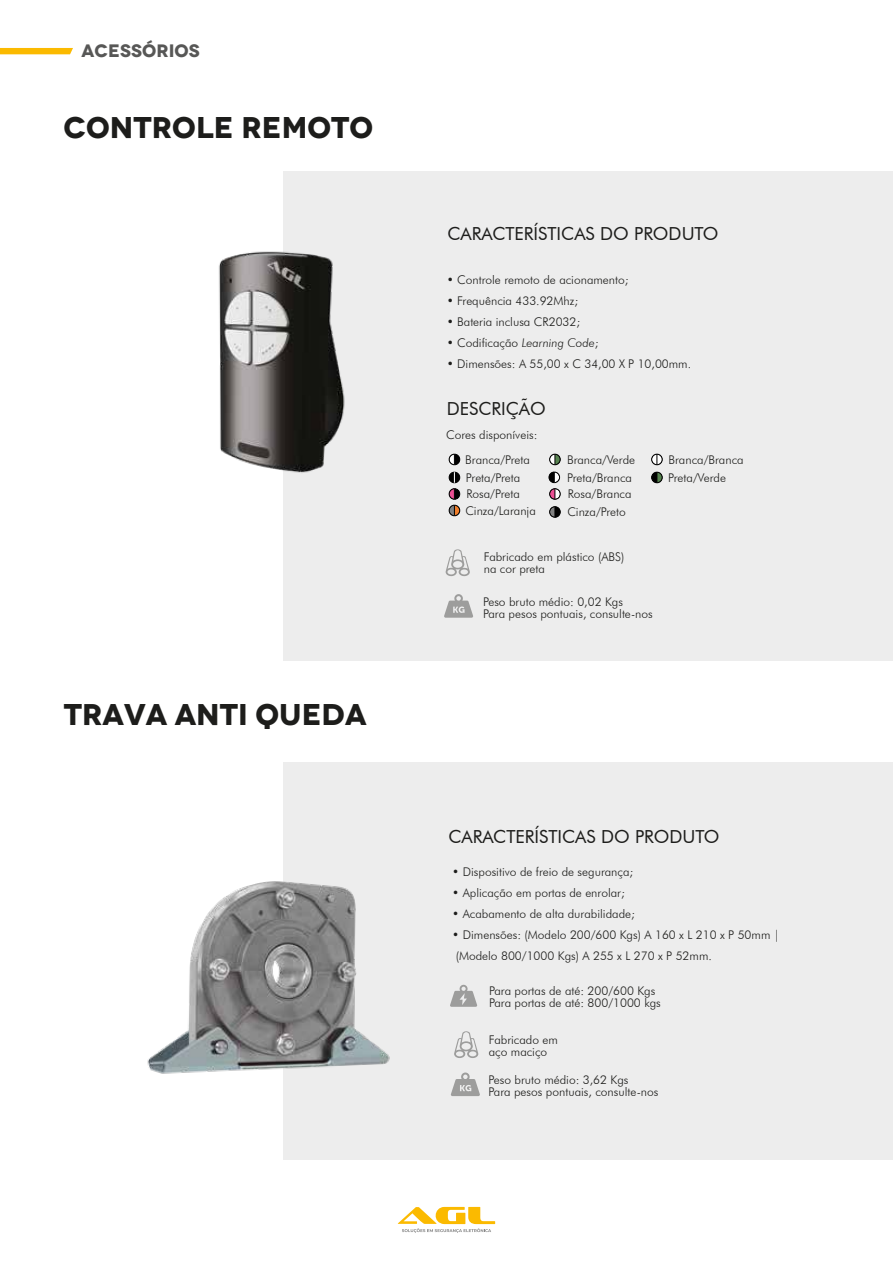
<style>
.page{position:relative;width:893px;height:1263px;background:#fff}
.page>*{position:absolute;margin:0;border:0;box-sizing:border-box;transform-origin:0 0}
.t1{font:700 expanded 30px "Novecento";color:#1d1d1b}
.t2{font:18px "Futura BT";color:#1d1d1b}
.t3{font:700 expanded 18px "Novecento";color:#575756}
.t4{font:300 12px/12px "Futura BT";color:#1d1d1b}
.s1{font-style:italic}
</style>
<div class="page">
<div style="left:284px;top:172px;width:609px;height:489px;background:#ededed"></div>
<img style="left:218px;top:241px;width:127px;height:243px">
<svg style="left:444px;top:594px;width:29px;height:24px"></svg>
<svg style="left:449px;top:454px;width:11px;height:11px"></svg>
<svg style="left:549px;top:454px;width:12px;height:11px"></svg>
<svg style="left:651px;top:454px;width:12px;height:11px"></svg>
<svg style="left:651px;top:472px;width:12px;height:11px"></svg>
<svg style="left:449px;top:472px;width:11px;height:44px"></svg>
<svg style="left:549px;top:506px;width:12px;height:12px"></svg>
<svg style="left:549px;top:472px;width:12px;height:28px"></svg>
<svg style="left:446px;top:549px;width:24px;height:27px"></svg>
<div style="left:283px;top:762px;width:610px;height:398px;background:#ededed"></div>
<svg style="left:454px;top:1031px;width:24px;height:27px"></svg>
<svg style="left:451px;top:1072px;width:29px;height:24px"></svg>
<img style="left:147px;top:881px;width:243px;height:193px">
<svg style="left:450px;top:985px;width:27px;height:22px"></svg>
<svg style="left:0;top:48px;width:73px;height:6px"></svg>
<svg style="left:398px;top:1207px;width:97px;height:26px"></svg>
<h2 class="t3" style="left:82px;top:40px;width:120px">ACESSÓRIOS</h2>
<h1 class="t1" style="left:63px;top:109px;width:312px">CONTROLE REMOTO</h1>
<h1 class="t1" style="left:64px;top:696px;width:304px">TRAVA ANTI QUEDA</h1>
<h2 class="t2" style="left:447px;top:223px;width:272px">CARACTERÍSTICAS DO PRODUTO</h2>
<p class="t4" style="left:447px;top:274px;width:183px">• Controle remoto de acionamento;</p>
<p class="t4" style="left:447px;top:295px;width:133px">• Frequência 433.92Mhz;</p>
<p class="t4" style="left:447px;top:316px;width:135px">• Bateria inclusa CR2032;</p>
<p class="t4" style="left:447px;top:337px;width:153px">• Codificação <span class="s1">Learning Code</span>;</p>
<p class="t4" style="left:447px;top:358px;width:246px">• Dimensões: A 55,00 x C 34,00 X P 10,00mm.</p>
<h2 class="t2" style="left:447px;top:398px;width:100px">DESCRIÇÃO</h2>
<p class="t4" style="left:446px;top:429px;width:93px">Cores disponíveis:</p>
<p class="t4" style="left:465px;top:453px;width:66px">Branca/Preta</p>
<p class="t4" style="left:567px;top:453px;width:70px">Branca/Verde</p>
<p class="t4" style="left:669px;top:453px;width:77px">Branca/Branca</p>
<p class="t4" style="left:466px;top:471px;width:56px">Preta/Preta</p>
<p class="t4" style="left:567px;top:471px;width:66px">Preta/Branca</p>
<p class="t4" style="left:668px;top:471px;width:59px">Preta/Verde</p>
<p class="t4" style="left:465px;top:486px;width:72px;line-height:16.5px">Rosa/Preta<br>Cinza/Laranja</p>
<p class="t4" style="left:568px;top:488px;width:65px">Rosa/Branca</p>
<p class="t4" style="left:567px;top:506px;width:60px">Cinza/Preto</p>
<p class="t4" style="left:484px;top:551px;width:142px">Fabricado em plástico (ABS) na cor preta</p>
<p class="t4" style="left:483px;top:595px;width:171px">Peso bruto médio: 0,02 Kgs<br>Para pesos pontuais, consulte-nos</p>
<h2 class="t2" style="left:448px;top:825px;width:272px">CARACTERÍSTICAS DO PRODUTO</h2>
<p class="t4" style="left:452px;top:866px;width:182px">• Dispositivo de freio de segurança;</p>
<p class="t4" style="left:452px;top:887px;width:174px">• Aplicação em portas de enrolar;</p>
<p class="t4" style="left:452px;top:908px;width:184px">• Acabamento de alta durabilidade;</p>
<p class="t4" style="left:452px;top:924px;width:329px;line-height:21px">• Dimensões: (Modelo 200/600 Kgs) A 160 x L 210 x P 50mm | (Modelo 800/1000 Kgs) A 255 x L 270 x P 52mm.</p>
<p class="t4" style="left:489px;top:985px;width:173px">Para portas de até: 200/600 Kgs<br>Para portas de até: 800/1000 kgs</p>
<p class="t4" style="left:489px;top:1033px;width:71px">Fabricado em aço maciço</p>
<p class="t4" style="left:489px;top:1074px;width:171px">Peso bruto médio: 3,62 Kgs<br>Para pesos pontuais, consulte-nos</p>
</div>
